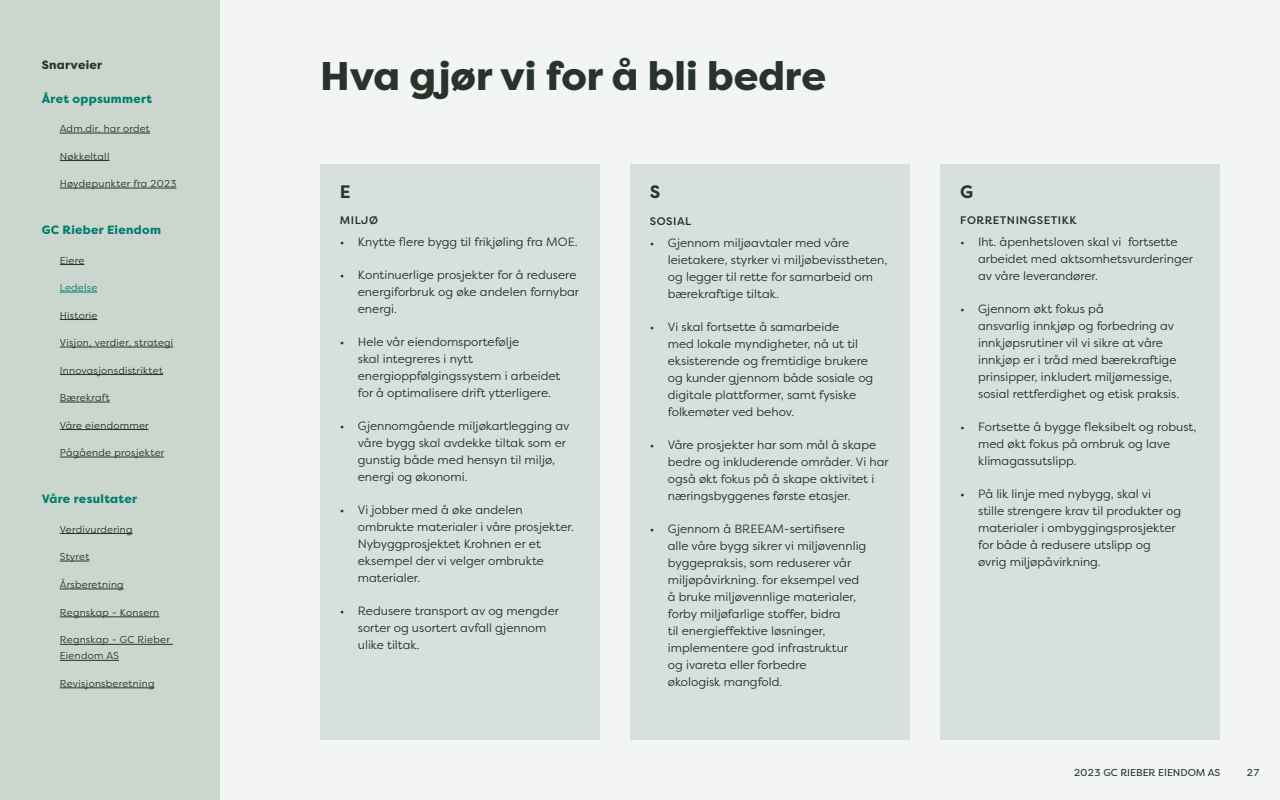
<style>
.page{position:relative;width:1280px;height:800px;background:#f2f5f3}
.page>*{position:absolute;margin:0;border:0;box-sizing:border-box;transform-origin:0 0}
.t1{font:800 40px "Filson Pro";color:#28332c}
.t2{font:700 18px "Filson Pro";color:#28332c}
.t3{font:12px/17px "Filson Pro";color:#28332c}
.t4{font:800 12px "Filson Pro";letter-spacing:.025em;color:#007e6a}
.t5{font:800 12px "Filson Pro";letter-spacing:.025em;color:#28332c}
.t6{font:500 11px "Filson Pro";letter-spacing:.045em;color:#28332c}
.t7{font:10px/16px "Filson Pro";letter-spacing:.025em;color:#28332c}
.t8{font:10px "Filson Pro";color:#28332c}
.t9{font:10px "Filson Pro";letter-spacing:.025em;color:#007e6a}
</style>
<div class="page">
<div style="left:0;top:0;width:220px;height:800px;background:#cbd6cf"></div>
<hr style="left:60px;top:133px;width:90px;height:1px;background:#28332c">
<hr style="left:60px;top:160px;width:49px;height:1px;background:#28332c">
<hr style="left:60px;top:188px;width:116px;height:1px;background:#28332c">
<svg style="left:60px;top:264px;width:24px;height:1px"></svg>
<hr style="left:60px;top:292px;width:37px;height:1px;background:#007e6a">
<hr style="left:60px;top:319px;width:38px;height:1px;background:#28332c">
<hr style="left:60px;top:347px;width:113px;height:1px;background:#28332c">
<hr style="left:60px;top:374px;width:103px;height:1px;background:#28332c">
<hr style="left:60px;top:402px;width:50px;height:1px;background:#28332c">
<hr style="left:60px;top:429px;width:88px;height:1px;background:#28332c">
<hr style="left:60px;top:457px;width:104px;height:1px;background:#28332c">
<hr style="left:60px;top:533px;width:73px;height:1px;background:#28332c">
<svg style="left:60px;top:561px;width:29px;height:1px"></svg>
<hr style="left:60px;top:589px;width:64px;height:1px;background:#28332c">
<hr style="left:60px;top:617px;width:99px;height:1px;background:#28332c">
<hr style="left:60px;top:644px;width:113px;height:1px;background:#28332c">
<hr style="left:60px;top:660px;width:59px;height:1px;background:#28332c">
<hr style="left:60px;top:688px;width:95px;height:1px;background:#28332c">
<div style="left:320px;top:164px;width:280px;height:576px;background:#d8e0db"></div>
<div style="left:630px;top:164px;width:280px;height:576px;background:#d8e0db"></div>
<div style="left:940px;top:164px;width:280px;height:576px;background:#d8e0db"></div>
<p class="t5" style="left:42px;top:57px;width:62px">Snarveier</p>
<p class="t4" style="left:42px;top:91px;width:112px">Året oppsummert</p>
<p class="t7" style="left:60px;top:120px;width:92px">Adm.dir. har ordet</p>
<p class="t7" style="left:60px;top:148px;width:51px">Nøkkeltall</p>
<p class="t7" style="left:60px;top:175px;width:118px">Høydepunkter fra 2023</p>
<p class="t4" style="left:42px;top:222px;width:121px">GC Rieber Eiendom</p>
<p class="t7" style="left:60px;top:252px;width:26px">Eiere</p>
<p class="t9" style="left:60px;top:281px;width:39px">Ledelse</p>
<p class="t7" style="left:60px;top:307px;width:39px">Historie</p>
<p class="t7" style="left:60px;top:334px;width:115px">Visjon, verdier, strategi</p>
<p class="t7" style="left:60px;top:362px;width:105px">Innovasjonsdistriktet</p>
<p class="t7" style="left:60px;top:389px;width:52px">Bærekraft</p>
<p class="t7" style="left:60px;top:417px;width:90px">Våre eiendommer</p>
<p class="t7" style="left:60px;top:444px;width:106px">Pågående prosjekter</p>
<p class="t4" style="left:42px;top:491px;width:97px">Våre resultater</p>
<p class="t7" style="left:60px;top:521px;width:74px">Verdivurdering</p>
<p class="t7" style="left:60px;top:548px;width:31px">Styret</p>
<p class="t7" style="left:60px;top:576px;width:65px">Årsberetning</p>
<p class="t7" style="left:60px;top:604px;width:101px">Regnskap - Konsern</p>
<p class="t7" style="left:60px;top:632px;width:112px">Regnskap - GC Rieber<br>Eiendom AS</p>
<p class="t7" style="left:60px;top:675px;width:96px">Revisjonsberetning</p>
<h1 class="t1" style="left:320px;top:51px;width:508px">Hva gjør vi for å bli bedre</h1>
<h2 class="t2" style="left:340px;top:180px;width:12px">E</h2>
<p class="t6" style="left:340px;top:212px;width:40px">MILJØ</p>
<p class="t3" style="left:340px;top:233px;width:239px">• Knytte flere bygg til frikjøling fra MOE.</p>
<p class="t3" style="left:358px;top:266px;width:223px;text-indent:-18px">• Kontinuerlige prosjekter for å redusere energiforbruk og øke andelen fornybar energi.</p>
<p class="t3" style="left:358px;top:333px;width:204px;text-indent:-18px">• Hele vår eiendomsportefølje<br>skal integreres i nytt energioppfølgingssystem i arbeidet for å optimalisere drift ytterligere.</p>
<p class="t3" style="left:358px;top:417px;width:213px;text-indent:-18px">• Gjennomgående miljøkartlegging av våre bygg skal avdekke tiltak som er gunstig både med hensyn til miljø, energi og økonomi.</p>
<p class="t3" style="left:358px;top:501px;width:218px;text-indent:-18px">• Vi jobber med å øke andelen ombrukte materialer i våre prosjekter.<br>Nybyggprosjektet Krohnen er et eksempel der vi velger ombrukte materialer.</p>
<p class="t3" style="left:358px;top:602px;width:203px;text-indent:-18px">• Redusere transport av og mengder sorter og usortert avfall gjennom ulike tiltak.</p>
<h2 class="t2" style="left:650px;top:180px;width:12px">S</h2>
<p class="t6" style="left:650px;top:213px;width:43px">SOSIAL</p>
<p class="t3" style="left:668px;top:234px;width:221px;text-indent:-18px">• Gjennom miljøavtaler med våre leietakere, styrker vi miljøbevisstheten, og legger til rette for samarbeid om bærekraftige tiltak.</p>
<p class="t3" style="left:668px;top:318px;width:207px;text-indent:-18px">• Vi skal fortsette å samarbeide<br>med lokale myndigheter, nå ut til eksisterende og fremtidige brukere og kunder gjennom både sosiale og digitale plattformer, samt fysiske folkemøter ved behov.</p>
<p class="t3" style="left:668px;top:436px;width:222px;text-indent:-18px">• Våre prosjekter har som mål å skape bedre og inkluderende områder. Vi har også økt fokus på å skape aktivitet i næringsbyggenes første etasjer.</p>
<p class="t3" style="left:668px;top:520px;width:200px;text-indent:-18px">• Gjennom å BREEAM-sertifisere alle våre bygg sikrer vi miljøvennlig byggepraksis, som reduserer vår miljøpåvirkning. for eksempel ved å bruke miljøvennlige materialer, forby miljøfarlige stoffer, bidra<br>til energieffektive løsninger, implementere god infrastruktur<br>og ivareta eller forbedre<br>økologisk mangfold.</p>
<h2 class="t2" style="left:960px;top:180px;width:15px">G</h2>
<p class="t6" style="left:960px;top:212px;width:118px">FORRETNINGSETIKK</p>
<p class="t3" style="left:978px;top:233px;width:216px;text-indent:-18px">• Iht. åpenhetsloven skal vi fortsette arbeidet med aktsomhetsvurderinger av våre leverandører.</p>
<p class="t3" style="left:978px;top:300px;width:203px;text-indent:-18px">• Gjennom økt fokus på<br>ansvarlig innkjøp og forbedring av innkjøpsrutiner vil vi sikre at våre innkjøp er i tråd med bærekraftige prinsipper, inkludert miljømessige, sosial rettferdighet og etisk praksis.</p>
<p class="t3" style="left:978px;top:418px;width:220px;text-indent:-18px">• Fortsette å bygge fleksibelt og robust, med økt fokus på ombruk og lave klimagassutslipp.</p>
<p class="t3" style="left:978px;top:485px;width:204px;text-indent:-18px">• På lik linje med nybygg, skal vi<br>stille strengere krav til produkter og materialer i ombyggingsprosjekter for både å redusere utslipp og øvrig miljøpåvirkning.</p>
<p class="t8" style="left:1074px;top:765px;width:148px">2023 GC RIEBER EIENDOM AS</p>
<p class="t8" style="left:1246px;top:765px;width:15px">27</p>
</div>
